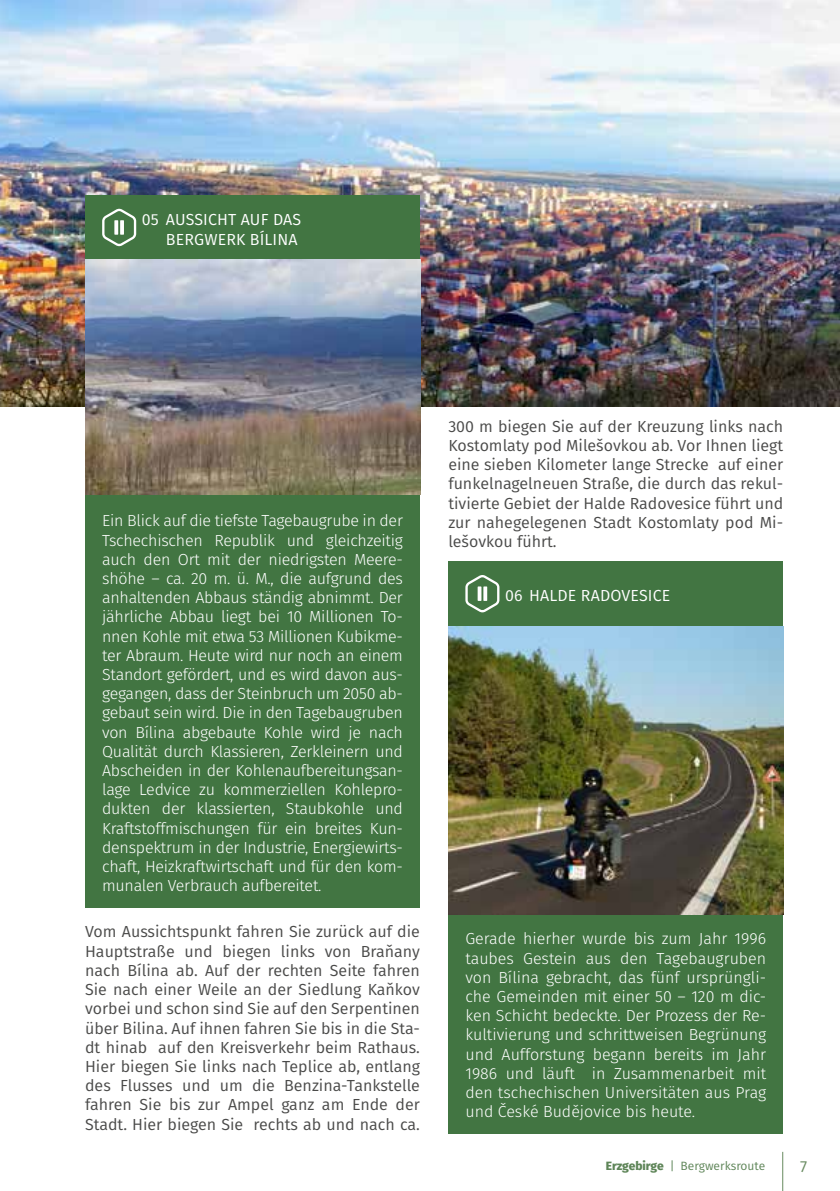
<style>
.page{position:relative;width:840px;height:1191px;background:#fff}
.page>*{position:absolute;margin:0;border:0;box-sizing:border-box;transform-origin:0 0}
.t1{font:300 16px/19.2px "Fira Sans";letter-spacing:-.015em;color:#fff;text-align:justify}
.t2{font:16px/19.2px "Fira Sans";color:#4a4a49;text-align:justify}
.t3{font:16px/19.2px "Fira Sans";letter-spacing:.01em;color:#fff;text-align:right}
.t4{font:16px "Fira Sans";color:#688b60}
.t5{font:12px "Fira Sans";color:#5e8558}
.s1{font-weight:800}
</style>
<div class="page">
<img style="left:0;top:0;width:839px;height:407px">
<div style="left:85px;top:195px;width:335px;height:65px;background:#427542"></div>
<div style="left:85px;top:494px;width:335px;height:414px;background:#427542"></div>
<svg style="left:102px;top:209px;width:34px;height:37px"></svg>
<img style="left:85px;top:260px;width:335px;height:234px">
<hr style="left:781px;top:1151px;width:1px;height:40px;background:#688b60">
<div style="left:448px;top:561px;width:334px;height:65px;background:#427542"></div>
<div style="left:448px;top:912px;width:334px;height:222px;background:#427542"></div>
<svg style="left:465px;top:575px;width:34px;height:37px"></svg>
<img style="left:448px;top:626px;width:334px;height:288px">
<p class="t3" style="left:142px;top:210px;width:161px">05 AUSSICHT AUF DAS<br>BERGWERK BÍLINA</p>
<p class="t1" style="left:102px;top:511px;width:302px">Ein Blick auf die tiefste Tagebaugrube in der Tschechischen Republik und gleichzeitig auch den Ort mit der niedrigsten Meere&shy;shöhe – ca. 20 m. ü. M., die aufgrund des anhaltenden Abbaus ständig abnimmt. Der jährliche Abbau liegt bei 10 Millionen To&shy;nnen Kohle mit etwa 53 Millionen Kubikme&shy;ter Abraum. Heute wird nur noch an einem Standort gefördert, und es wird davon aus&shy;gegangen, dass der Steinbruch um 2050 ab&shy;gebaut sein wird. Die in den Tagebaugruben von Bílina abgebaute Kohle wird je nach Qualität durch Klassieren, Zerkleinern und Abscheiden in der Kohlenaufbereitungsan&shy;lage Ledvice zu kommerziellen Kohlepro&shy;dukten der klassierten, Staubkohle und Kraftstoffmischungen für ein breites Kun&shy;denspektrum in der Industrie, Energiewirts&shy;chaft, Heizkraftwirtschaft und für den kom&shy;munalen Verbrauch aufbereitet.</p>
<p class="t2" style="left:85px;top:922px;width:336px">Vom Aussichtspunkt fahren Sie zurück auf die Hauptstraße und biegen links von Braňany nach Bílina ab. Auf der rechten Seite fahren Sie nach einer Weile an der Siedlung Kaňkov vorbei und schon sind Sie auf den Serpentinen über Bilina. Auf ihnen fahren Sie bis in die Sta&shy;dt hinab auf den Kreisverkehr beim Rathaus.<br>Hier biegen Sie links nach Teplice ab, entlang des Flusses und um die Benzina-Tankstelle fahren Sie bis zur Ampel ganz am Ende der Stadt. Hier biegen Sie rechts ab und nach ca.</p>
<p class="t2" style="left:448px;top:416px;width:336px">300 m biegen Sie auf der Kreuzung links nach Kostomlaty pod Milešovkou ab. Vor Ihnen liegt eine sieben Kilometer lange Strecke auf einer funkelnagelneuen Straße, die durch das rekul&shy;tivierte Gebiet der Halde Radovesice führt und zur nahegelegenen Stadt Kostomlaty pod Mi&shy;lešovkou führt.</p>
<p class="t3" style="left:505px;top:585px;width:167px">06 HALDE RADOVESICE</p>
<p class="t1" style="left:465px;top:929px;width:302px">Gerade hierher wurde bis zum Jahr 1996 taubes Gestein aus den Tagebaugruben von Bílina gebracht, das fünf ursprüngli&shy;che Gemeinden mit einer 50 – 120 m dic&shy;ken Schicht bedeckte. Der Prozess der Re&shy;kultivierung und schrittweisen Begrünung und Aufforstung begann bereits im Jahr 1986 und läuft in Zusammenarbeit mit den tschechischen Universitäten aus Prag und České Budějovice bis heute.</p>
<p class="t5" style="left:605px;top:1156px;width:161px"><span class="s1">Erzgebirge</span> | Bergwerksroute</p>
<p class="t4" style="left:799px;top:1154px;width:9px">7</p>
</div>
